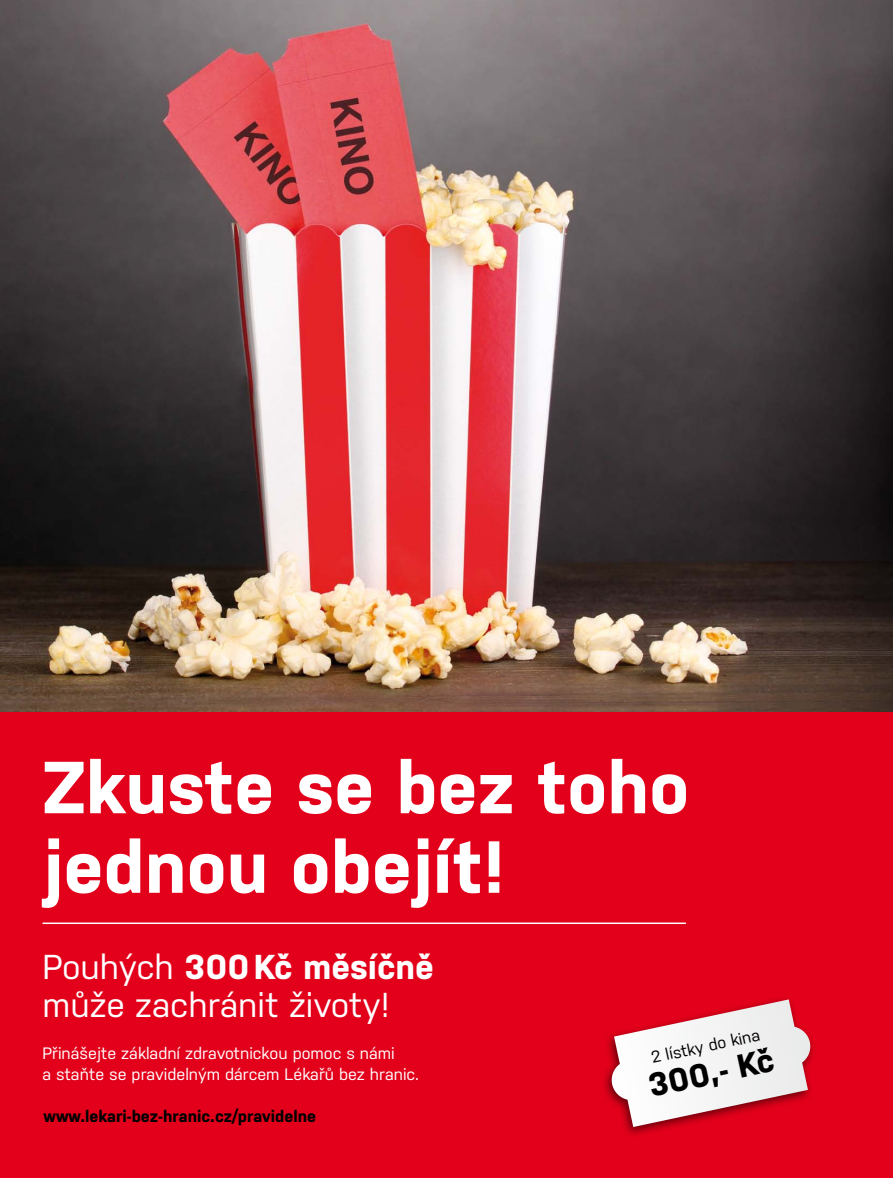
<style>
.page{position:relative;width:893px;height:1178px;background:#fff}
.page>*{position:absolute;margin:0;border:0;box-sizing:border-box;transform-origin:0 0}
.t1{font:700 73.5px/79.5px "Nudista";color:#fff}
.t2{font:34.5px/37.5px "Nudista";color:#fff}
.t3{font:700 32.85px "Nudista";color:#000}
.t4{font:16.5px/21px "Nudista";color:#fff}
.t5{font:700 16.5px "Nudista";color:#000}
.t6{font:16.5px "Nudista";color:#000}
.s1{font-weight:700}
</style>
<div class="page">
<img style="left:0;top:0;width:893px;height:712px">
<div style="left:0;top:712px;width:893px;height:466px;background:#e2001a"></div>
<hr style="left:43px;top:922px;width:643px;height:2px;background:#fff">
<div style="left:601px;top:995px;width:215px;height:143px;background:#000;opacity:.55"></div>
<svg style="left:610px;top:999px;width:201px;height:128px"></svg>
<h1 class="t1" style="left:43px;top:741px;width:648px">Zkuste se bez toho jednou obejít!</h1>
<h2 class="t2" style="left:43px;top:946px;width:393px">Pouhých <span class="s1">300Kč měsíčně </span>může zachránit životy!</h2>
<p class="t4" style="left:43px;top:1041px;width:378px">Přinášejte základní zdravotnickou pomoc s námi<br>a staňte se pravidelným dárcem Lékařů bez hranic.</p>
<p class="t5" style="left:44px;top:1104px;width:274px">www.lekari-bez-hranic.cz/pravidelne</p>
<p class="t6" style="left:649px;top:1046px;width:112px;rotate:-12deg">2 lístky do kina</p>
<h3 class="t3" style="left:644px;top:1062px;width:129px;rotate:-12deg">300,- Kč</h3>
</div>
